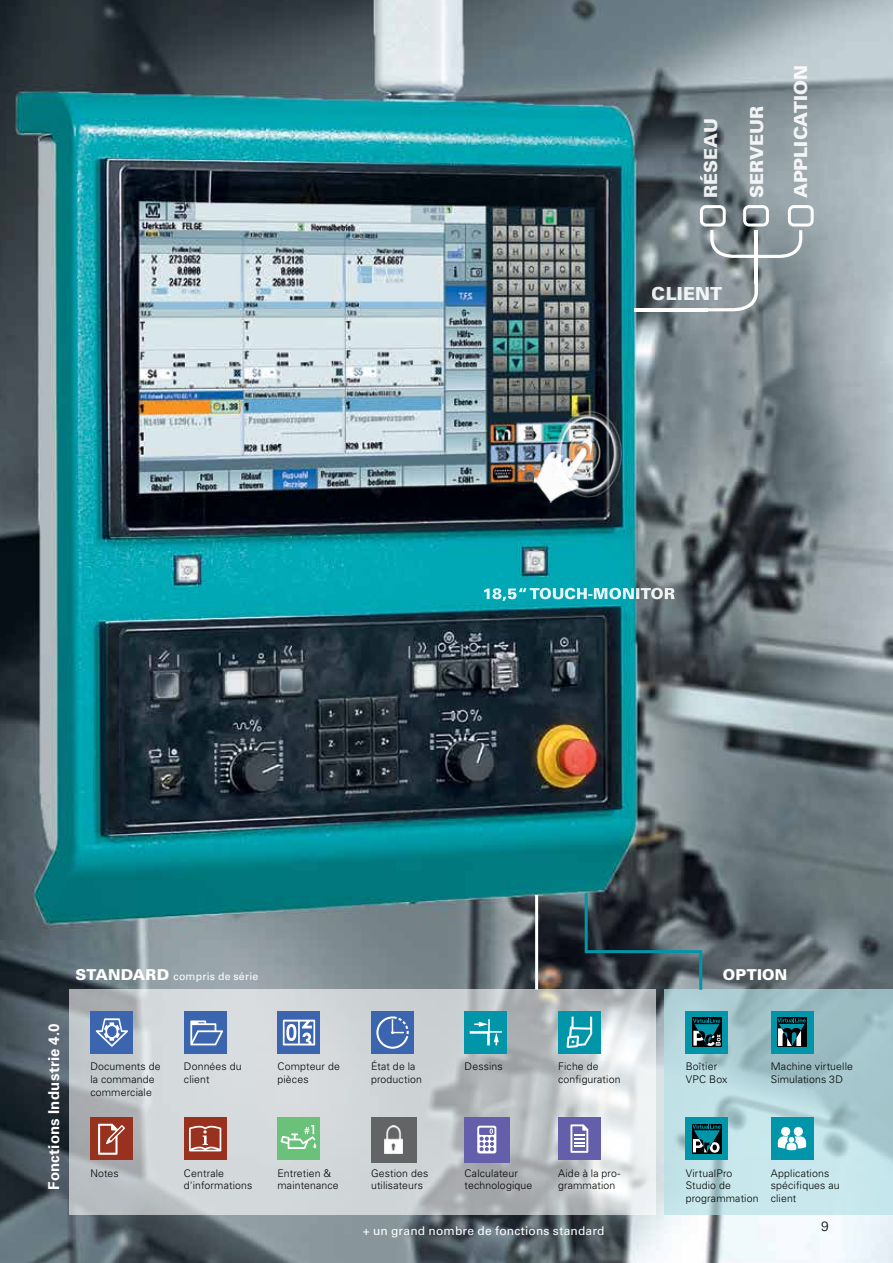
<style>
.page{position:relative;width:893px;height:1263px;background:#fff}
.page>*{position:absolute;margin:0;border:0;box-sizing:border-box;transform-origin:0 0}
.t1{font:900 18px "Univers";letter-spacing:.005em;color:#fff}
.t2{font:700 15px "Univers CE";letter-spacing:.015em;color:#fff}
.t3{font:900 15px "Univers";letter-spacing:.015em;color:#fff}
.t4{font:300 13.5px "Univers";color:#000}
.t5{font:12px "Univers";letter-spacing:.015em;color:#fff}
.t6{font:300 10.5px/12.6px "Univers";letter-spacing:.015em;color:#000}
.t7{font:10.5px "Univers";letter-spacing:.02em;color:#fff}
.s1{font-weight:900;font-size:15px}
</style>
<div class="page">
<img style="left:0;top:0;width:893px;height:1263px">
<hr style="left:535px;top:895px;width:3px;height:94px;background:#fff">
<hr style="left:585px;top:893px;width:3px;height:60px;background:#0095a9">
<svg style="left:69px;top:990px;width:587px;height:225px;background:#c9ced0"></svg>
<svg style="left:664px;top:990px;width:229px;height:225px;background:#b1d2d8"></svg>
<div style="left:771px;top:1117px;width:42px;height:43px;background:#0095a9"></div>
<svg style="left:778px;top:1127px;width:28px;height:23px"></svg>
<div style="left:90px;top:1011px;width:43px;height:42px;background:#3c65af"></div>
<svg style="left:96px;top:1018px;width:32px;height:29px"></svg>
<div style="left:184px;top:1011px;width:42px;height:42px;background:#3c65af"></div>
<svg style="left:190px;top:1020px;width:33px;height:25px"></svg>
<div style="left:277px;top:1011px;width:43px;height:42px;background:#3c65af"></div>
<svg style="left:283px;top:1020px;width:32px;height:25px"></svg>
<div style="left:371px;top:1011px;width:43px;height:42px;background:#3c65af"></div>
<svg style="left:376px;top:1016px;width:33px;height:33px"></svg>
<div style="left:184px;top:1117px;width:42px;height:43px;background:#98321f"></div>
<svg style="left:189px;top:1126px;width:32px;height:25px"></svg>
<div style="left:90px;top:1117px;width:43px;height:43px;background:#98321f"></div>
<svg style="left:98px;top:1124px;width:27px;height:31px"></svg>
<div style="left:371px;top:1117px;width:45px;height:45px;background:#636466"></div>
<img style="left:384px;top:1126px;width:19px;height:27px">
<div style="left:558px;top:1117px;width:43px;height:43px;background:#645faa"></div>
<svg style="left:570px;top:1124px;width:18px;height:29px"></svg>
<div style="left:465px;top:1117px;width:45px;height:45px;background:#645faa"></div>
<svg style="left:477px;top:1126px;width:19px;height:27px"></svg>
<div style="left:465px;top:1011px;width:42px;height:42px;background:#0095a9"></div>
<svg style="left:470px;top:1019px;width:32px;height:26px"></svg>
<div style="left:558px;top:1011px;width:43px;height:42px;background:#0095a9"></div>
<svg style="left:567px;top:1016px;width:25px;height:32px"></svg>
<div style="left:277px;top:1117px;width:43px;height:43px;background:#6ac179"></div>
<svg style="left:281px;top:1125px;width:36px;height:24px"></svg>
<hr style="left:699px;top:950px;width:3px;height:40px;background:#0095a9">
<hr style="left:586px;top:950px;width:114px;height:3px;background:#0095a9">
<div style="left:686px;top:1011px;width:42px;height:42px;background:#0095a9"></div>
<svg style="left:692px;top:1017px;width:30px;height:30px"></svg>
<svg style="left:693px;top:1019px;width:28px;height:27px"></svg>
<div style="left:771px;top:1011px;width:42px;height:42px;background:#0095a9"></div>
<div style="left:777px;top:1017px;width:30px;height:30px;background:#000"></div>
<svg style="left:777px;top:1018px;width:29px;height:28px"></svg>
<div style="left:686px;top:1117px;width:42px;height:43px;background:#0095a9"></div>
<div style="left:692px;top:1124px;width:30px;height:29px;background:#000"></div>
<svg style="left:692px;top:1124px;width:29px;height:29px"></svg>
<img style="left:531px;top:440px;width:13px;height:67px">
<img style="left:544px;top:405px;width:89px;height:106px">
<svg style="left:484px;top:588px;width:191px;height:13px;background:#6dc0c8"></svg>
<hr style="left:754px;top:230px;width:4px;height:54px;background:#fff">
<svg style="left:698px;top:204px;width:117px;height:54px"></svg>
<svg style="left:707px;top:284px;width:51px;height:27px"></svg>
<hr style="left:635px;top:308px;width:73px;height:3px;background:#fff">
<h1 class="t1" style="left:699px;top:198px;width:81px;rotate:-90deg">RÉSEAU</h1>
<h1 class="t1" style="left:745px;top:198px;width:94px;rotate:-90deg">SERVEUR</h1>
<h1 class="t1" style="left:789px;top:198px;width:135px;rotate:-90deg">APPLICATION</h1>
<h1 class="t1" style="left:652px;top:282px;width:72px">CLIENT</h1>
<h2 class="t2" style="left:45px;top:1190px;width:167px;rotate:-90deg">Fonctions Industrie 4.0</h2>
<p class="t7" style="left:75px;top:970px;width:184px"><span class="s1">STANDARD</span> compris de série</p>
<h2 class="t3" style="left:723px;top:966px;width:66px">OPTION</h2>
<p class="t6" style="left:277px;top:1060px;width:64px">Compteur de pièces</p>
<p class="t6" style="left:371px;top:1060px;width:53px">État de la production</p>
<p class="t6" style="left:90px;top:1060px;width:72px">Documents de la commande commerciale</p>
<p class="t6" style="left:184px;top:1060px;width:59px">Données du client</p>
<p class="t6" style="left:465px;top:1060px;width:40px">Dessins</p>
<p class="t6" style="left:558px;top:1060px;width:64px">Fiche de configuration</p>
<p class="t6" style="left:686px;top:1060px;width:43px">Boîtier<br>VPC Box</p>
<p class="t6" style="left:771px;top:1060px;width:84px">Machine virtuelle<br>Simulations 3D</p>
<p class="t6" style="left:90px;top:1167px;width:30px">Notes</p>
<p class="t6" style="left:184px;top:1167px;width:70px">Centrale d'informations</p>
<p class="t6" style="left:277px;top:1167px;width:63px">Entretien &amp; maintenance</p>
<p class="t6" style="left:371px;top:1167px;width:59px">Gestion des utilisateurs</p>
<p class="t6" style="left:465px;top:1167px;width:69px">Calculateur technologique</p>
<p class="t6" style="left:558px;top:1167px;width:64px">Aide à la pro&shy;grammation</p>
<p class="t6" style="left:686px;top:1167px;width:74px">VirtualPro<br>Studio de programmation</p>
<p class="t6" style="left:771px;top:1167px;width:70px">Applications spécifiques au client</p>
<p class="t5" style="left:363px;top:1224px;width:243px">+ un grand nombre de fonctions standard</p>
<p class="t4" style="left:821px;top:1218px;width:9px">9</p>
</div>
